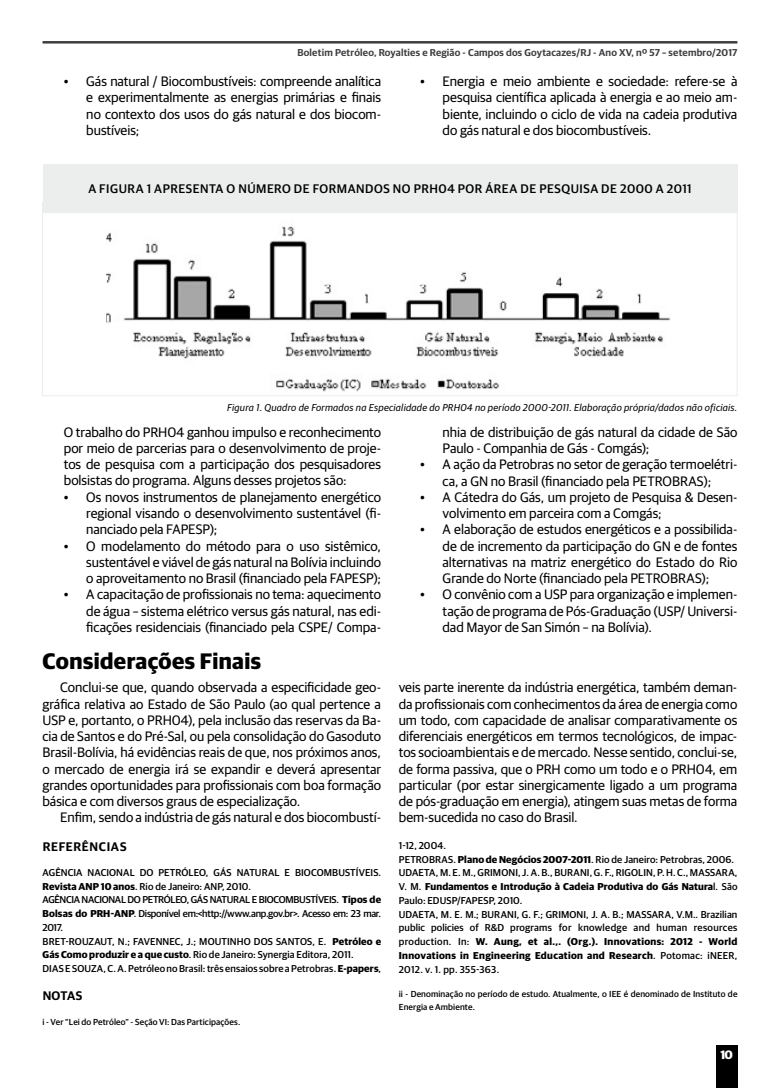
<style>
.page{position:relative;width:780px;height:1088px;background:#fff}
.page>*{position:absolute;margin:0;border:0;box-sizing:border-box;transform-origin:0 0}
.t1{font:700 22.5px "Guardian Sans";letter-spacing:.02em;color:#000}
.t2{font:13.75px/16.2px "Guardian Sans";letter-spacing:-.005em;color:#000;text-align:justify}
.t3{font:500 12.5px "Guardian Sans";letter-spacing:.04em;color:#000}
.t4{font:600 12.5px "Guardian Sans";letter-spacing:.045em;color:#000}
.t5{font:700 12.25px "Guardian Sans";color:#fff}
.t6{font:500 10px/13.8px "Guardian Sans";letter-spacing:.01em;color:#000}
.t7{font:italic 10px "Guardian Sans";letter-spacing:.025em;color:#000}
.t8{font:600 10px "Guardian Sans";letter-spacing:.02em;color:#3e3d40}
.t9{font:500 8.75px/13.8px "Guardian Sans";letter-spacing:.015em;color:#000}
.s1{font-weight:700}
</style>
<div class="page">
<hr style="left:43px;top:41px;width:694px;height:3px;background:#3e3d40">
<div style="left:716px;top:1045px;width:21px;height:43px;background:#000"></div>
<img style="left:106px;top:226px;width:564px;height:166px">
<div style="left:649px;top:385px;width:13px;height:22px;background:#fff"></div>
<div style="left:43px;top:163px;width:694px;height:49px;background:#eceded"></div>
<div style="left:42px;top:202px;width:695px;height:194px;border:1px solid #eceded"></div>
<p class="t8" style="left:297px;top:45px;width:441px">Boletim Petróleo, Royalties e Região - Campos dos Goytacazes/RJ - Ano XV, nº 57 – setembro/2017</p>
<p class="t2" style="left:86px;top:72px;width:296px;text-indent:-22px">• Gás natural / Biocombustíveis: compreende analítica e experimentalmente as energias primárias e finais no contexto dos usos do gás natural e dos biocom&shy;bustíveis;</p>
<p class="t2" style="left:442px;top:72px;width:296px;text-indent:-22px">• Energia e meio ambiente e sociedade: refere-se à pesquisa científica aplicada à energia e ao meio am&shy;biente, incluindo o ciclo de vida na cadeia produtiva do gás natural e dos biocombustíveis.</p>
<p class="t3" style="left:88px;top:180px;width:604px">A FIGURA 1 APRESENTA O NÚMERO DE FORMANDOS NO PRH04 POR ÁREA DE PESQUISA DE 2000 A 2011</p>
<p class="t7" style="left:227px;top:400px;width:512px">Figura 1. Quadro de Formados na Especialidade do PRH04 no período 2000-2011. Elaboração própria/dados não oficiais.</p>
<p class="t2" style="left:64px;top:423px;width:319px">O trabalho do PRH04 ganhou impulso e reconhecimento por meio de parcerias para o desenvolvimento de proje&shy;tos de pesquisa com a participação dos pesquisadores bolsistas do programa. Alguns desses projetos são:</p>
<p class="t2" style="left:86px;top:488px;width:296px;text-indent:-22px">• Os novos instrumentos de planejamento energético regional visando o desenvolvimento sustentável (fi&shy;nanciado pela FAPESP);</p>
<p class="t2" style="left:86px;top:536px;width:296px;text-indent:-22px">• O modelamento do método para o uso sistêmico, sustentável e viável de gás natural na Bolívia incluindo o aproveitamento no Brasil (financiado pela FAPESP);</p>
<p class="t2" style="left:86px;top:585px;width:296px;text-indent:-22px">• A capacitação de profissionais no tema: aquecimento de água – sistema elétrico versus gás natural, nas edi&shy;ficações residenciais (financiado pela CSPE/ Compa-</p>
<h1 class="t1" style="left:43px;top:644px;width:220px">Considerações Finais</h1>
<p class="t2" style="left:42px;top:678px;width:340px;text-indent:18px">Conclui-se que, quando observada a especificidade geo&shy;gráfica relativa ao Estado de São Paulo (ao qual pertence a USP e, portanto, o PRH04), pela inclusão das reservas da Ba&shy;cia de Santos e do Pré-Sal, ou pela consolidação do Gasoduto Brasil-Bolívia, há evidências reais de que, nos próximos anos, o mercado de energia irá se expandir e deverá apresentar grandes oportunidades para profissionais com boa formação básica e com diversos graus de especialização.</p>
<p class="t2" style="left:60px;top:808px;width:322px">Enfim, sendo a indústria de gás natural e dos biocombustí-</p>
<p class="t4" style="left:43px;top:837px;width:85px">REFERÊNCIAS</p>
<p class="t6" style="left:43px;top:864px;width:340px">AGÊNCIA NACIONAL DO PETRÓLEO, GÁS NATURAL E BIOCOMBUSTÍVEIS.<br><span class="s1">Revista ANP 10 anos</span>. Rio de Janeiro: ANP, 2010.<br>AGÊNCIA NACIONAL DO PETRÓLEO, GÁS NATURAL E BIOCOMBUSTÍVEIS. <span class="s1">Tipos de Bolsas do PRH-ANP</span>. Disponível em:&lt;http://www.anp.gov.br&gt;. Acesso em: 23 mar.<br>2017.<br>BRET-ROUZAUT, N.; FAVENNEC, J.; MOUTINHO DOS SANTOS, E. <span class="s1">Petróleo e Gás Como produzir e a que custo</span>. Rio de Janeiro: Synergia Editora, 2011.<br>DIAS E SOUZA, C. A. Petróleo no Brasil: três ensaios sobre a Petrobras. <span class="s1">E-papers</span>,</p>
<p class="t4" style="left:43px;top:986px;width:41px">NOTAS</p>
<p class="t9" style="left:43px;top:1014px;width:199px">i - Ver “Lei do Petróleo” - Seção VI: Das Participações.</p>
<p class="t2" style="left:442px;top:423px;width:296px">nhia de distribuição de gás natural da cidade de São<br>Paulo - Companhia de Gás - Comgás);</p>
<p class="t2" style="left:420px;top:455px;width:319px;text-align:center">• A ação da Petrobras no setor de geração termoelétri&shy;ca, a GN no Brasil (financiado pela PETROBRAS);</p>
<p class="t2" style="left:442px;top:488px;width:296px;text-indent:-22px">• A Cátedra do Gás, um projeto de Pesquisa &amp; Desen&shy;volvimento em parceira com a Comgás;</p>
<p class="t2" style="left:442px;top:520px;width:296px;text-indent:-22px">• A elaboração de estudos energéticos e a possibilida&shy;de de incremento da participação do GN e de fontes alternativas na matriz energético do Estado do Rio Grande do Norte (financiado pela PETROBRAS);</p>
<p class="t2" style="left:442px;top:585px;width:296px;text-indent:-22px">• O convênio com a USP para organização e implemen&shy;tação de programa de Pós-Graduação (USP/ Universi&shy;dad Mayor de San Simón – na Bolívia).</p>
<p class="t2" style="left:399px;top:678px;width:340px">veis parte inerente da indústria energética, também deman&shy;da profissionais com conhecimentos da área de energia como um todo, com capacidade de analisar comparativamente os diferenciais energéticos em termos tecnológicos, de impac&shy;tos socioambientais e de mercado. Nesse sentido, conclui-se, de forma passiva, que o PRH como um todo e o PRH04, em particular (por estar sinergicamente ligado a um programa de pós-graduação em energia), atingem suas metas de forma bem-sucedida no caso do Brasil.</p>
<p class="t6" style="left:399px;top:838px;width:340px">1-12, 2004.<br>PETROBRAS. <span class="s1">Plano de Negócios 2007-2011</span>. Rio de Janeiro: Petrobras, 2006.<br>UDAETA, M. E. M., GRIMONI, J. A. B., BURANI, G. F., RIGOLIN, P. H. C., MASSARA, V. M. <span class="s1">Fundamentos e Introdução à Cadeia Produtiva do Gás Natura</span>l. São Paulo: EDUSP/FAPESP, 2010.<br>UDAETA, M. E. M.; BURANI, G. F.; GRIMONI, J. A. B.; MASSARA, V.M.. Brazilian public policies of R&amp;D programs for knowledge and human resources production. In: <span class="s1">W. Aung, et al.,. (Org.). Innovations: 2012 - World Innovations in Engineering Education and Research</span>. Potomac: iNEER, 2012. v. 1. pp. 355-363.</p>
<p class="t9" style="left:399px;top:986px;width:340px">ii - Denominação no período de estudo. Atualmente, o IEE é denominado de Instituto de<br>Energia e Ambiente.</p>
<p class="t5" style="left:720px;top:1045px;width:14px">10</p>
</div>
